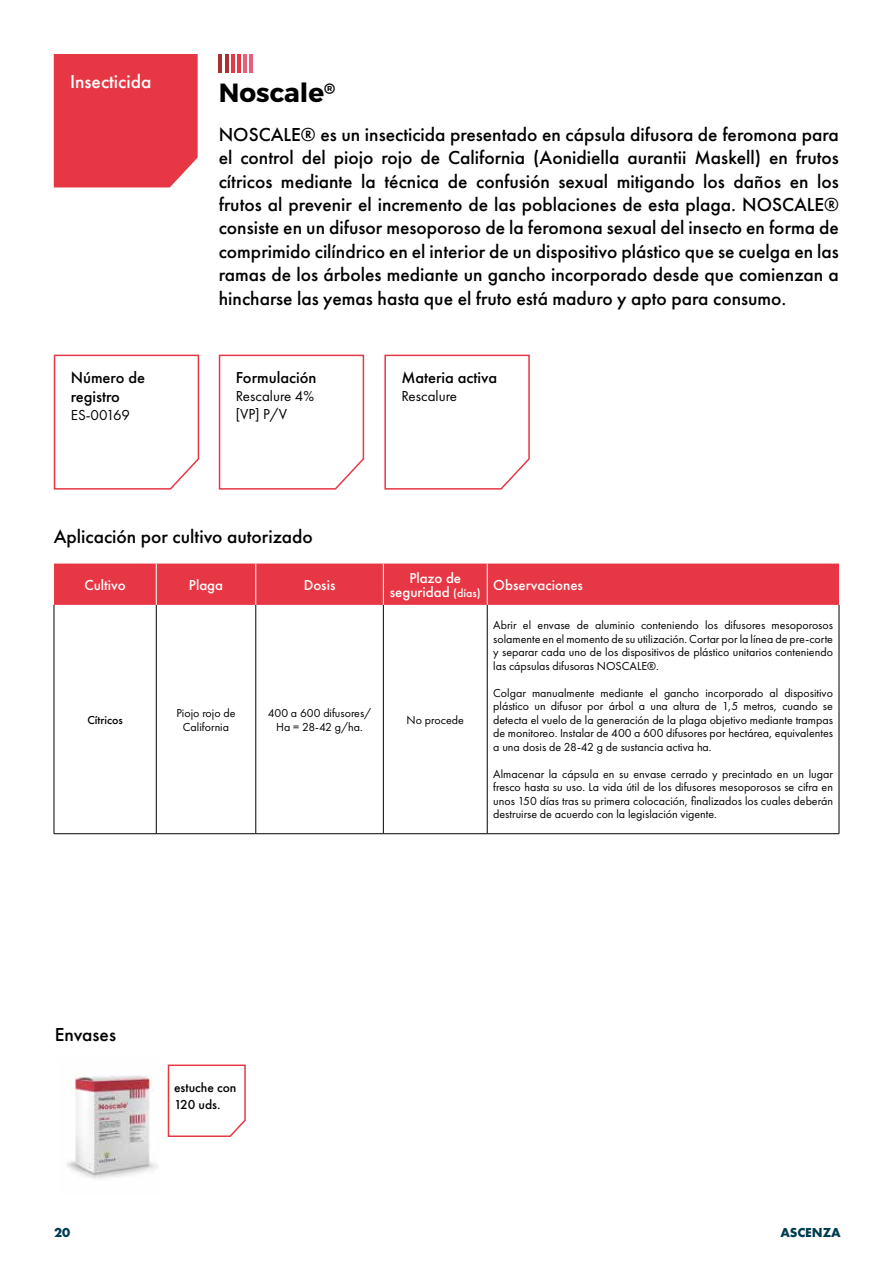
<style>
.page{position:relative;width:893px;height:1263px;background:#fff}
.page>*{position:absolute;margin:0;border:0;box-sizing:border-box;transform-origin:0 0}
.t1{font:700 26.25px "Montserrat";color:#000}
.t2{font:500 19.5px/23.4px "Futura PT";color:#000;text-align:justify}
.t3{font:500 19.5px "Futura PT";color:#fff}
.t4{font:500 16.5px/19.8px "Futura PT";color:#000}
.t5{font:500 15px/13.5px "Futura PT";color:#fff;text-align:center}
.t6{font:15px/18px "Futura PT";color:#000}
.t7{font:500 13.5px/16.2px "Futura PT";color:#000}
.t8{font:700 13.5px "Futura PT";color:#003c51}
.t9{font:12px/13.5px "Futura PT";color:#000;text-align:justify}
.t10{font:500 12px "Futura PT";color:#000}
.s1{font-size:12px}
</style>
<div class="page">
<img style="left:67px;top:1075px;width:91px;height:104px">
<svg style="left:218px;top:354px;width:147px;height:136px"></svg>
<svg style="left:384px;top:354px;width:146px;height:136px"></svg>
<svg style="left:53px;top:354px;width:147px;height:136px"></svg>
<div style="left:54px;top:54px;width:144px;height:133px;background:#e73744"></div>
<div style="left:54px;top:564px;width:785px;height:41px;background:#e73744"></div>
<hr style="left:54px;top:605px;width:1px;height:228px;background:#000">
<hr style="left:156px;top:605px;width:1px;height:228px;background:#000">
<hr style="left:255px;top:605px;width:1px;height:228px;background:#000">
<hr style="left:383px;top:605px;width:1px;height:228px;background:#000">
<hr style="left:487px;top:605px;width:1px;height:228px;background:#000">
<hr style="left:839px;top:605px;width:1px;height:228px;background:#000">
<hr style="left:54px;top:833px;width:102px;height:1px;background:#000">
<hr style="left:156px;top:833px;width:100px;height:1px;background:#000">
<hr style="left:256px;top:833px;width:127px;height:1px;background:#000">
<hr style="left:383px;top:833px;width:104px;height:1px;background:#000">
<hr style="left:487px;top:833px;width:352px;height:1px;background:#000">
<hr style="left:156px;top:564px;width:1px;height:41px;background:#fff">
<hr style="left:255px;top:564px;width:1px;height:41px;background:#fff">
<hr style="left:383px;top:564px;width:1px;height:41px;background:#fff">
<hr style="left:487px;top:564px;width:1px;height:41px;background:#fff">
<svg style="left:167px;top:1064px;width:79px;height:73px"></svg>
<hr style="left:219px;top:54px;width:3px;height:18px;background:#ab3031">
<hr style="left:225px;top:54px;width:3px;height:18px;background:#ab3031">
<hr style="left:231px;top:54px;width:3px;height:18px;background:#e73744">
<hr style="left:237px;top:54px;width:4px;height:18px;background:#e73744">
<hr style="left:243px;top:54px;width:4px;height:18px;background:#eb5d79">
<hr style="left:250px;top:54px;width:3px;height:18px;background:#eb5d79">
<h2 class="t3" style="left:70px;top:69px;width:83px">Insecticida</h2>
<h3 class="t4" style="left:71px;top:367px;width:76px">Número de registro</h3>
<p class="t6" style="left:71px;top:406px;width:61px">ES-00169</p>
<h1 class="t1" style="left:219px;top:77px;width:118px">Noscale<sup>®</sup></h1>
<p class="t2" style="left:219px;top:123px;width:622px">NOSCALE® es un insecticida presentado en cápsula difusora de feromona para el control del piojo rojo de California (Aonidiella aurantii Maskell) en frutos cítricos mediante la técnica de confusión sexual mitigando los daños en los frutos al prevenir el incremento de las poblaciones de esta plaga. NOSCALE® consiste en un difusor mesoporoso de la feromona sexual del insecto en forma de comprimido cilíndrico en el interior de un dispositivo plástico que se cuelga en las ramas de los árboles mediante un gancho incorporado desde que comienzan a hincharse las yemas hasta que el fruto está maduro y apto para consumo.</p>
<h3 class="t4" style="left:236px;top:367px;width:82px">Formulación</h3>
<p class="t6" style="left:236px;top:387px;width:80px">Rescalure 4% [VP] P/V</p>
<h3 class="t4" style="left:401px;top:367px;width:97px">Materia activa</h3>
<p class="t6" style="left:401px;top:387px;width:57px">Rescalure</p>
<h2 class="t2" style="left:54px;top:525px;width:260px">Aplicación por cultivo autorizado</h2>
<p class="t5" style="left:84px;top:578px;width:43px">Cultivo</p>
<p class="t5" style="left:189px;top:578px;width:36px">Plaga</p>
<p class="t5" style="left:304px;top:578px;width:33px">Dosis</p>
<p class="t5" style="left:390px;top:571px;width:92px">Plazo de seguridad <span class="s1">(días)</span></p>
<p class="t5" style="left:493px;top:578px;width:91px">Observaciones</p>
<p class="t10" style="left:87px;top:712px;width:37px">Cítricos</p>
<p class="t9" style="left:176px;top:706px;width:61px;text-align:center">Piojo rojo de<br>California</p>
<p class="t9" style="left:268px;top:706px;width:105px;text-align:center">400 a 600 difusores/<br>Ha = 28-42 g/ha.</p>
<p class="t9" style="left:407px;top:713px;width:59px">No procede</p>
<p class="t9" style="left:493px;top:618px;width:341px">Abrir el envase de aluminio conteniendo los difusores mesoporosos solamente en el momento de su utilización. Cortar por la línea de pre-corte y separar cada uno de los dispositivos de plástico unitarios conteniendo las cápsulas difusoras NOSCALE®.</p>
<p class="t9" style="left:493px;top:686px;width:341px">Colgar manualmente mediante el gancho incorporado al dispositivo plástico un difusor por árbol a una altura de 1,5 metros, cuando se detecta el vuelo de la generación de la plaga objetivo mediante trampas de monitoreo. Instalar de 400 a 600 difusores por hectárea, equivalentes a una dosis de 28-42 g de sustancia activa ha.</p>
<p class="t9" style="left:493px;top:767px;width:341px">Almacenar la cápsula en su envase cerrado y precintado en un lugar fresco hasta su uso. La vida útil de los difusores mesoporosos se cifra en unos 150 días tras su primera colocación, finalizados los cuales deberán destruirse de acuerdo con la legislación vigente.</p>
<h2 class="t2" style="left:55px;top:1023px;width:63px">Envases</h2>
<p class="t7" style="left:174px;top:1080px;width:64px">estuche con<br>120 uds.</p>
<p class="t8" style="left:54px;top:1224px;width:18px">20</p>
<p class="t8" style="left:780px;top:1224px;width:62px">ASCENZA</p>
</div>
